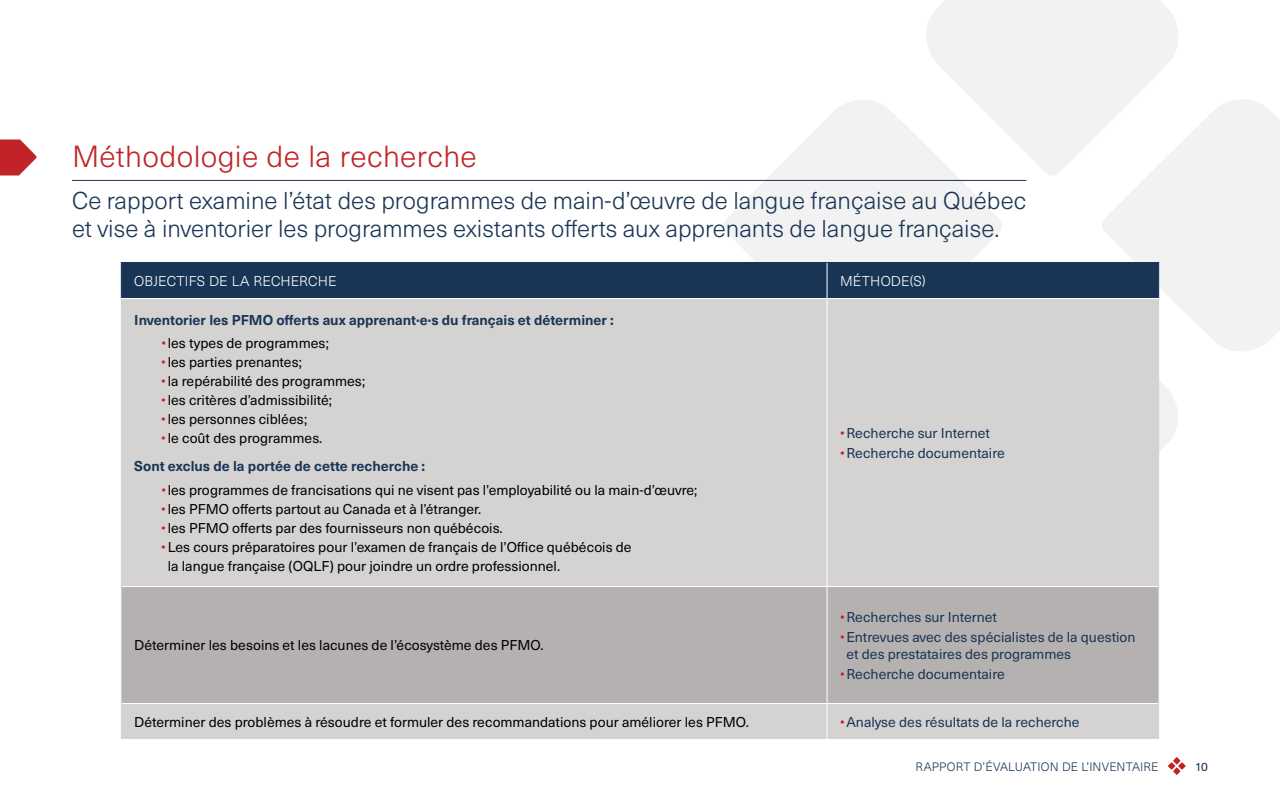
<style>
.page{position:relative;width:1280px;height:800px;background:#fff}
.page>*{position:absolute;margin:0;border:0;box-sizing:border-box;transform-origin:0 0}
.t1{font:300 30px "Neue Haas Unica W1 G";letter-spacing:.01em;color:#c12427}
.t2{font:300 24px/28px "Neue Haas Unica W1 G";color:#193555}
.t3{font:14px/19px "Neue Haas Unica W1 G";color:#000}
.t4{font:14px/16.8px "Neue Haas Unica W1 G";color:#193555}
.t5{font:700 14px "Neue Haas Unica W1 G";color:#193555}
.t6{font:300 14px "Neue Haas Unica W1 G";letter-spacing:.01em;color:#fff}
.t7{font:300 12px "Neue Haas Unica W1 G";letter-spacing:.01em;color:#193555}
.t8{font:12px "Neue Haas Unica W1 G";color:#193555}
.s1{color:#c12427}
</style>
<div class="page">
<svg style="left:1102px;top:99px;width:178px;height:252px;fill:#f2f2f2"></svg>
<svg style="left:1159px;top:275px;width:24px;height:177px"></svg>
<svg style="left:723px;top:100px;width:281px;height:162px;fill:#f2f2f2"></svg>
<svg style="left:921px;top:0;width:263px;height:177px;fill:#f2f2f2"></svg>
<svg style="left:1168px;top:757px;width:18px;height:18px"></svg>
<hr style="left:72px;top:180px;width:954px;height:1px;background:#193555">
<div style="left:122px;top:263px;width:1036px;height:35px;background:#193555"></div>
<div style="left:122px;top:299px;width:1036px;height:440px;background:#d5d2d2"></div>
<div style="left:122px;top:587px;width:1036px;height:116px;background:#b5b1b1"></div>
<hr style="left:827px;top:263px;width:1px;height:35px;background:#fff">
<hr style="left:827px;top:299px;width:1px;height:287px;background:#fff">
<hr style="left:122px;top:586px;width:705px;height:1px;background:#fff">
<hr style="left:827px;top:586px;width:331px;height:1px;background:#fff">
<hr style="left:827px;top:587px;width:1px;height:116px;background:#fff">
<hr style="left:122px;top:703px;width:705px;height:1px;background:#fff">
<hr style="left:827px;top:703px;width:331px;height:1px;background:#fff">
<hr style="left:827px;top:704px;width:1px;height:35px;background:#fff">
<hr style="left:121px;top:299px;width:1px;height:287px;background:#d5d2d2">
<hr style="left:1158px;top:299px;width:1px;height:287px;background:#d5d2d2">
<hr style="left:121px;top:586px;width:1px;height:118px;background:#d5d2d2">
<hr style="left:1158px;top:586px;width:1px;height:118px;background:#d5d2d2">
<hr style="left:121px;top:704px;width:1px;height:35px;background:#d5d2d2">
<hr style="left:1158px;top:704px;width:1px;height:35px;background:#d5d2d2">
<hr style="left:827px;top:298px;width:332px;height:1px;background:#fff">
<hr style="left:121px;top:263px;width:1px;height:35px;background:#193555">
<hr style="left:121px;top:262px;width:706px;height:1px;background:#193555">
<hr style="left:827px;top:262px;width:332px;height:1px;background:#193555">
<hr style="left:1158px;top:263px;width:1px;height:35px;background:#193555">
<svg style="left:0;top:140px;width:37px;height:36px"></svg>
<p class="t1" style="left:72px;top:134px;width:406px">Méthodologie de la recherche</p>
<p class="t2" style="left:72px;top:185px;width:956px">Ce rapport examine l’état des programmes de main-d’œuvre de langue française au Québec et vise à inventorier les programmes existants offerts aux apprenants de langue française.</p>
<p class="t6" style="left:134px;top:271px;width:204px">OBJECTIFS DE LA RECHERCHE</p>
<p class="t6" style="left:840px;top:271px;width:87px">MÉTHODE(S)</p>
<p class="t5" style="left:134px;top:309px;width:481px">Inventorier les PFMO offerts aux apprenant·e·s du français et déterminer :</p>
<p class="t3" style="left:161px;top:333px;width:169px"><span class="s1">•</span>les types de programmes;</p>
<p class="t3" style="left:161px;top:352px;width:142px"><span class="s1">•</span>les parties prenantes;</p>
<p class="t3" style="left:161px;top:371px;width:205px"><span class="s1">•</span>la repérabilité des programmes;</p>
<p class="t3" style="left:161px;top:390px;width:172px"><span class="s1">•</span>les critères d’admissibilité;</p>
<p class="t3" style="left:161px;top:409px;width:147px"><span class="s1">•</span>les personnes ciblées;</p>
<p class="t3" style="left:161px;top:428px;width:163px"><span class="s1">•</span>le coût des programmes.</p>
<p class="t5" style="left:134px;top:456px;width:292px">Sont exclus de la portée de cette recherche :</p>
<p class="t3" style="left:161px;top:480px;width:538px"><span class="s1">•</span> les programmes de francisations qui ne visent pas l’employabilité ou la main-d’œuvre;</p>
<p class="t3" style="left:161px;top:499px;width:321px"><span class="s1">•</span> les PFMO offerts partout au Canada et à l’étranger.</p>
<p class="t3" style="left:161px;top:518px;width:343px"><span class="s1">•</span> les PFMO offerts par des fournisseurs non québécois.</p>
<p class="t3" style="left:168px;top:537px;width:465px;text-indent:-6px"><span class="s1">•</span> Les cours préparatoires pour l’examen de français de l’Office québécois de la langue française (OQLF) pour joindre un ordre professionnel.</p>
<p class="t4" style="left:840px;top:424px;width:151px"><span class="s1">•</span>Recherche sur Internet</p>
<p class="t4" style="left:840px;top:444px;width:166px"><span class="s1">•</span>Recherche documentaire</p>
<p class="t3" style="left:134px;top:635px;width:411px">Déterminer les besoins et les lacunes de l’écosystème des PFMO.</p>
<p class="t4" style="left:840px;top:608px;width:158px"><span class="s1">•</span>Recherches sur Internet</p>
<p class="t4" style="left:847px;top:628px;width:291px;text-indent:-6px"><span class="s1">•</span> Entrevues avec des spécialistes de la question et des prestataires des programmes</p>
<p class="t4" style="left:840px;top:665px;width:166px"><span class="s1">•</span>Recherche documentaire</p>
<p class="t3" style="left:134px;top:712px;width:616px">Déterminer des problèmes à résoudre et formuler des recommandations pour améliorer les PFMO.</p>
<p class="t4" style="left:840px;top:713px;width:241px"><span class="s1">•</span> Analyse des résultats de la recherche</p>
<p class="t7" style="left:916px;top:758px;width:244px">RAPPORT D’ÉVALUATION DE L’INVENTAIRE</p>
<p class="t8" style="left:1195px;top:758px;width:14px">10</p>
</div>
